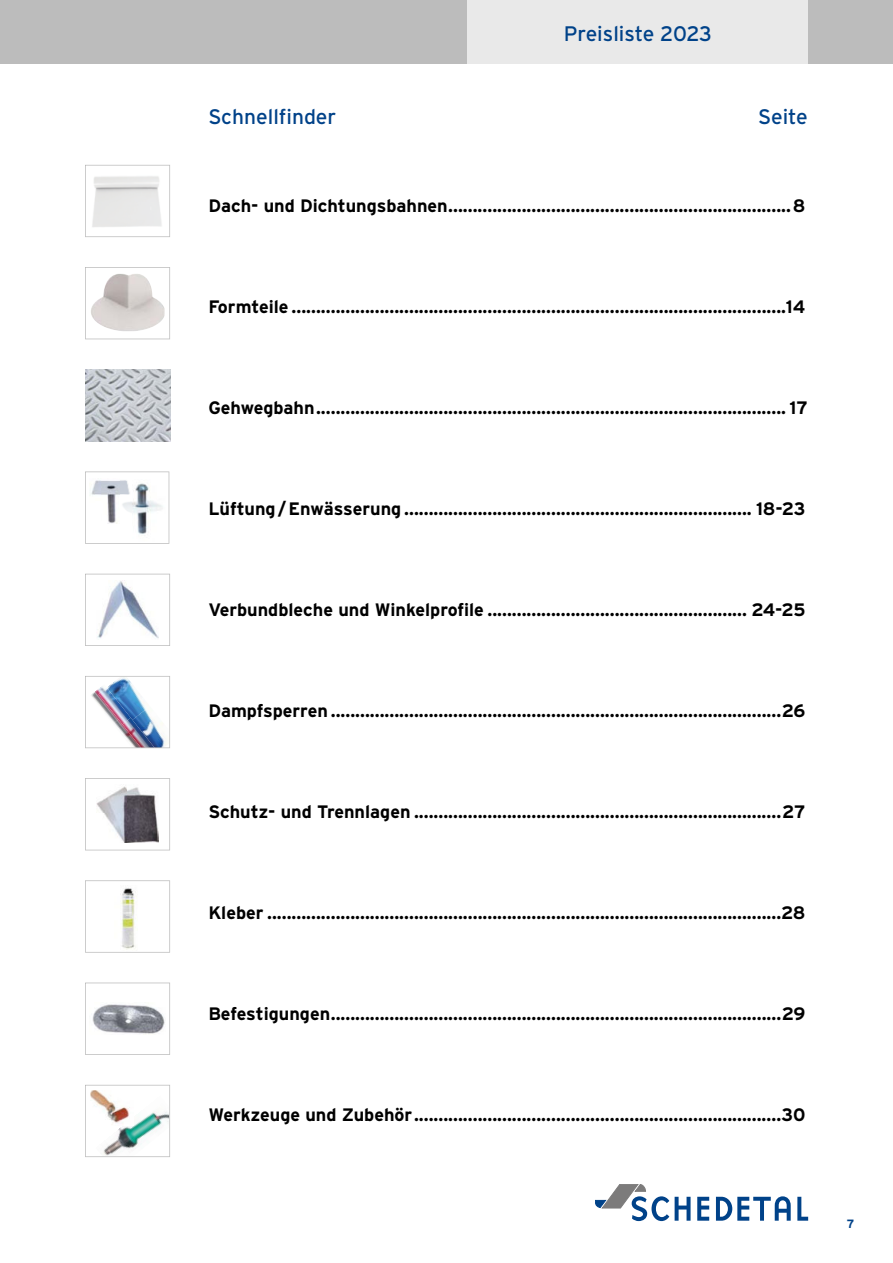
<style>
.page{position:relative;width:893px;height:1263px;background:#fff}
.page>*{position:absolute;margin:0;border:0;box-sizing:border-box;transform-origin:0 0}
.t1{font:21px "Interstate";color:#004289}
.t2{font:700 18px "Interstate";color:#000}
.t3{font:700 12px "Interstate";color:#004289}
</style>
<div class="page">
<div style="left:0;top:0;width:893px;height:64px;background:#bcbcbc"></div>
<svg style="left:675px;top:1197px;width:16px;height:24px"></svg>
<svg style="left:697px;top:1197px;width:12px;height:24px"></svg>
<svg style="left:716px;top:1196px;width:75px;height:25px"></svg>
<svg style="left:797px;top:1197px;width:11px;height:24px"></svg>
<svg style="left:595px;top:1184px;width:74px;height:37px"></svg>
<div style="left:468px;top:0;width:340px;height:64px;background:#e9e9e9"></div>
<img style="left:85px;top:369px;width:85px;height:73px">
<img style="left:85px;top:676px;width:85px;height:72px">
<svg style="left:85px;top:778px;width:85px;height:72px"></svg>
<svg style="left:85px;top:165px;width:85px;height:72px"></svg>
<svg style="left:85px;top:574px;width:85px;height:72px"></svg>
<svg style="left:85px;top:471px;width:84px;height:73px"></svg>
<img style="left:85px;top:1085px;width:85px;height:72px">
<svg style="left:85px;top:880px;width:85px;height:73px"></svg>
<svg style="left:85px;top:267px;width:85px;height:72px"></svg>
<svg style="left:85px;top:982px;width:85px;height:73px"></svg>
<img style="left:90px;top:1003px;width:76px;height:31px">
<p class="t1" style="left:564px;top:22px;width:150px">Preisliste 2023</p>
<p class="t1" style="left:208px;top:106px;width:130px">Schnellfinder</p>
<p class="t1" style="left:758px;top:106px;width:51px">Seite</p>
<p class="t2" style="left:208px;top:196px;width:599px">Dach- und Dichtungsbahnen ......................................................................8</p>
<p class="t2" style="left:208px;top:297px;width:599px">Formteile .....................................................................................................14</p>
<p class="t2" style="left:208px;top:398px;width:601px">Gehwegbahn ................................................................................................ 17</p>
<p class="t2" style="left:208px;top:499px;width:599px">Lüftung / Enwässerung ....................................................................... 18-23</p>
<p class="t2" style="left:208px;top:600px;width:599px">Verbundbleche und Winkelprofile ..................................................... 24-25</p>
<p class="t2" style="left:208px;top:701px;width:599px">Dampfsperren ............................................................................................26</p>
<p class="t2" style="left:208px;top:802px;width:599px">Schutz- und Trennlagen ...........................................................................27</p>
<p class="t2" style="left:208px;top:903px;width:599px">Kleber .........................................................................................................28</p>
<p class="t2" style="left:208px;top:1004px;width:599px">Befestigungen ............................................................................................29</p>
<p class="t2" style="left:208px;top:1105px;width:599px">Werkzeuge und Zubehör ...........................................................................30</p>
<p class="t3" style="left:847px;top:1217px;width:9px">7</p>
</div>
